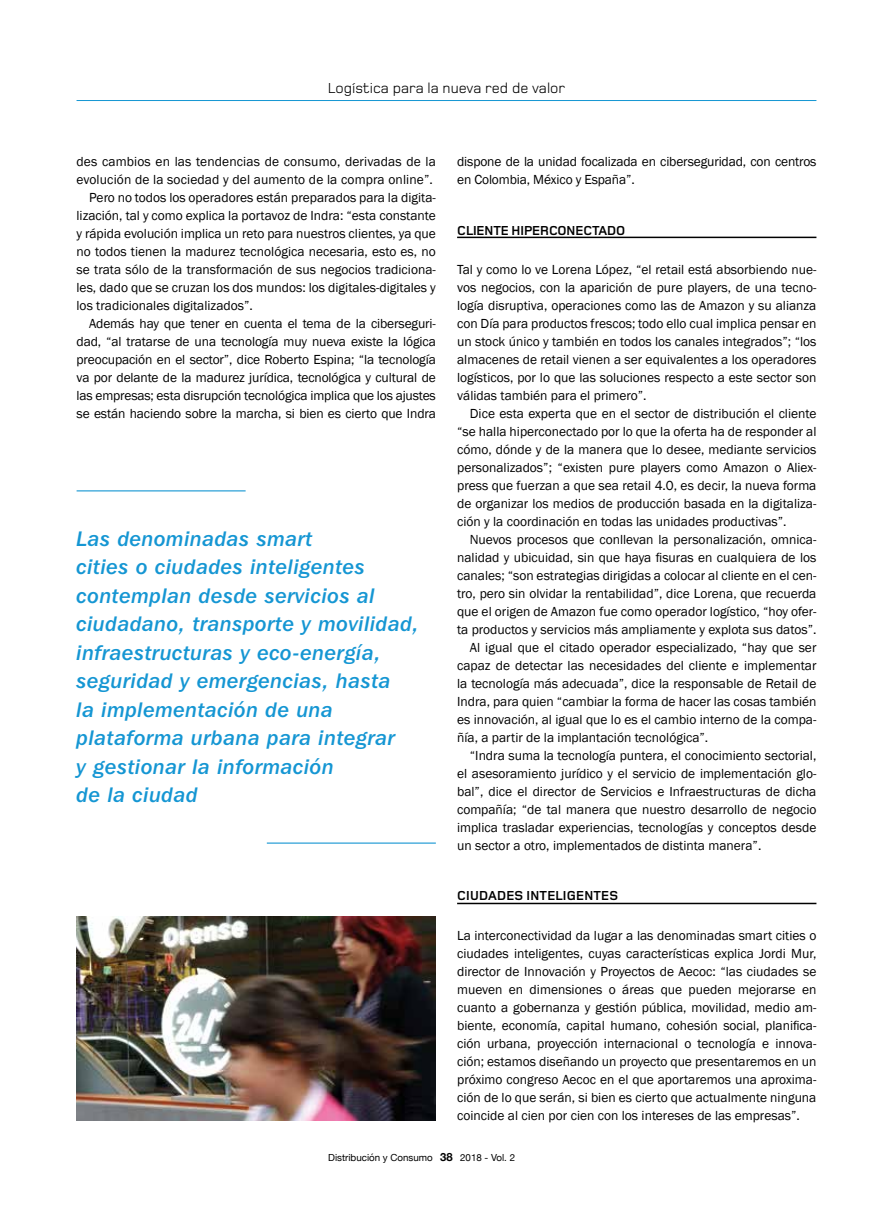
<style>
.page{position:relative;width:893px;height:1212px;background:#fff}
.page>*{position:absolute;margin:0;border:0;box-sizing:border-box;transform-origin:0 0}
.t1{font:21px/28.5px "Franklin Gothic IT Cby BT Med Ital";letter-spacing:.025em;color:#1596d3}
.t2{font:15px "Foundry Monoline";color:#000}
.t3{font:13.5px/18px "Franklin Gothic";color:#000;text-align:justify}
.t4{font:700 13.5px "Foundry Monoline";letter-spacing:-.005em;color:#000}
.t5{font:700 13.5px "Foundry Monoline";letter-spacing:.015em;color:#000}
.t6{font:9.75px "Helvetica Neue";color:#000}
.s1{font-weight:700;font-size:11.25px}
</style>
<div class="page">
<hr style="left:457px;top:237px;width:359px;height:1px;background:#000">
<hr style="left:457px;top:903px;width:359px;height:1px;background:#000">
<img style="left:77px;top:916px;width:359px;height:204px">
<hr style="left:77px;top:490px;width:169px;height:1px;background:#1596d3">
<hr style="left:267px;top:842px;width:169px;height:2px;background:#1596d3">
<hr style="left:77px;top:100px;width:739px;height:1px;background:#1596d3">
<p class="t2" style="left:328px;top:79px;width:239px">Logística para la nueva red de valor</p>
<p class="t3" style="left:77px;top:153px;width:361px">des cambios en las tendencias de consumo, derivadas de la</p>
<p class="t3" style="left:77px;top:171px;width:358px">evolución de la sociedad y del aumento de la compra online”.</p>
<p class="t3" style="left:89px;top:189px;width:348px">Pero no todos los operadores están preparados para la digita-</p>
<p class="t3" style="left:77px;top:207px;width:361px">lización, tal y como explica la portavoz de Indra: “esta constante</p>
<p class="t3" style="left:77px;top:225px;width:361px">y rápida evolución implica un reto para nuestros clientes, ya que</p>
<p class="t3" style="left:77px;top:243px;width:361px">no todos tienen la madurez tecnológica necesaria, esto es, no</p>
<p class="t3" style="left:77px;top:261px;width:361px">se trata sólo de la transformación de sus negocios tradiciona-</p>
<p class="t3" style="left:77px;top:279px;width:361px">les, dado que se cruzan los dos mundos: los digitales-digitales y</p>
<p class="t3" style="left:77px;top:297px;width:178px">los tradicionales digitalizados”.</p>
<p class="t3" style="left:89px;top:315px;width:348px">Además hay que tener en cuenta el tema de la ciberseguri-</p>
<p class="t3" style="left:77px;top:333px;width:361px">dad, “al tratarse de una tecnología muy nueva existe la lógica</p>
<p class="t3" style="left:77px;top:351px;width:361px">preocupación en el sector”, dice Roberto Espina; “la tecnología</p>
<p class="t3" style="left:77px;top:369px;width:361px">va por delante de la madurez jurídica, tecnológica y cultural de</p>
<p class="t3" style="left:77px;top:387px;width:361px">las empresas; esta disrupción tecnológica implica que los ajustes</p>
<p class="t3" style="left:77px;top:405px;width:361px">se están haciendo sobre la marcha, si bien es cierto que Indra</p>
<p class="t1" style="left:77px;top:524px;width:344px">Las denominadas smart<br>cities o ciudades inteligentes contemplan desde servicios al ciudadano, transporte y movilidad, infraestructuras y eco-energía, seguridad y emergencias, hasta<br>la implementación de una plataforma urbana para integrar<br>y gestionar la información<br>de la ciudad</p>
<p class="t3" style="left:457px;top:153px;width:361px">dispone de la unidad focalizada en ciberseguridad, con centros en Colombia, México y España”.</p>
<p class="t4" style="left:457px;top:222px;width:170px">CLIENTE HIPERCONECTADO</p>
<p class="t3" style="left:457px;top:261px;width:361px">Tal y como lo ve Lorena López, “el retail está absorbiendo nue&shy;vos negocios, con la aparición de pure players, de una tecno&shy;logía disruptiva, operaciones como las de Amazon y su alianza con Día para productos frescos; todo ello cual implica pensar en un stock único y también en todos los canales integrados”; “los almacenes de retail vienen a ser equivalentes a los operadores logísticos, por lo que las soluciones respecto a este sector son válidas también para el primero”.</p>
<p class="t3" style="left:457px;top:405px;width:361px;text-indent:13px">Dice esta experta que en el sector de distribución el cliente “se halla hiperconectado por lo que la oferta ha de responder al cómo, dónde y de la manera que lo desee, mediante servicios personalizados”; “existen pure players como Amazon o Aliex&shy;press que fuerzan a que sea retail 4.0, es decir, la nueva forma de organizar los medios de producción basada en la digitaliza&shy;ción y la coordinación en todas las unidades productivas”.</p>
<p class="t3" style="left:470px;top:531px;width:348px">Nuevos procesos que conllevan la personalización, omnica-</p>
<p class="t3" style="left:457px;top:549px;width:361px">nalidad y ubicuidad, sin que haya fisuras en cualquiera de los</p>
<p class="t3" style="left:457px;top:567px;width:361px">canales; “son estrategias dirigidas a colocar al cliente en el cen-</p>
<p class="t3" style="left:457px;top:585px;width:361px">tro, pero sin olvidar la rentabilidad”, dice Lorena, que recuerda</p>
<p class="t3" style="left:457px;top:603px;width:361px">que el origen de Amazon fue como operador logístico, “hoy ofer-</p>
<p class="t3" style="left:457px;top:621px;width:361px">ta productos y servicios más ampliamente y explota sus datos”.</p>
<p class="t3" style="left:470px;top:639px;width:348px">Al igual que el citado operador especializado, “hay que ser</p>
<p class="t3" style="left:457px;top:657px;width:361px">capaz de detectar las necesidades del cliente e implementar</p>
<p class="t3" style="left:457px;top:675px;width:361px">la tecnología más adecuada”, dice la responsable de Retail de</p>
<p class="t3" style="left:457px;top:693px;width:361px">Indra, para quien “cambiar la forma de hacer las cosas también</p>
<p class="t3" style="left:457px;top:711px;width:361px">es innovación, al igual que lo es el cambio interno de la compa-</p>
<p class="t3" style="left:457px;top:729px;width:253px">ñía, a partir de la implantación tecnológica”.</p>
<p class="t3" style="left:470px;top:747px;width:348px">“Indra suma la tecnología puntera, el conocimiento sectorial,</p>
<p class="t3" style="left:457px;top:765px;width:361px">el asesoramiento jurídico y el servicio de implementación glo-</p>
<p class="t3" style="left:457px;top:783px;width:361px">bal”, dice el director de Servicios e Infraestructuras de dicha</p>
<p class="t3" style="left:457px;top:801px;width:361px">compañía; “de tal manera que nuestro desarrollo de negocio</p>
<p class="t3" style="left:457px;top:819px;width:361px">implica trasladar experiencias, tecnologías y conceptos desde</p>
<p class="t3" style="left:457px;top:837px;width:306px">un sector a otro, implementados de distinta manera”.</p>
<p class="t5" style="left:457px;top:888px;width:162px">CIUDADES INTELIGENTES</p>
<p class="t3" style="left:457px;top:927px;width:361px">La interconectividad da lugar a las denominadas smart cities o ciudades inteligentes, cuyas características explica Jordi Mur, director de Innovación y Proyectos de Aecoc: “las ciudades se mueven en dimensiones o áreas que pueden mejorarse en cuanto a gobernanza y gestión pública, movilidad, medio am&shy;biente, economía, capital humano, cohesión social, planifica&shy;ción urbana, proyección internacional o tecnología e innova&shy;ción; estamos diseñando un proyecto que presentaremos en un próximo congreso Aecoc en el que aportaremos una aproxima&shy;ción de lo que serán, si bien es cierto que actualmente ninguna coincide al cien por cien con los intereses de las empresas”.</p>
<p class="t6" style="left:328px;top:1150px;width:188px">Distribución y Consumo <span class="s1">38</span> 2018 - Vol. 2</p>
</div>
